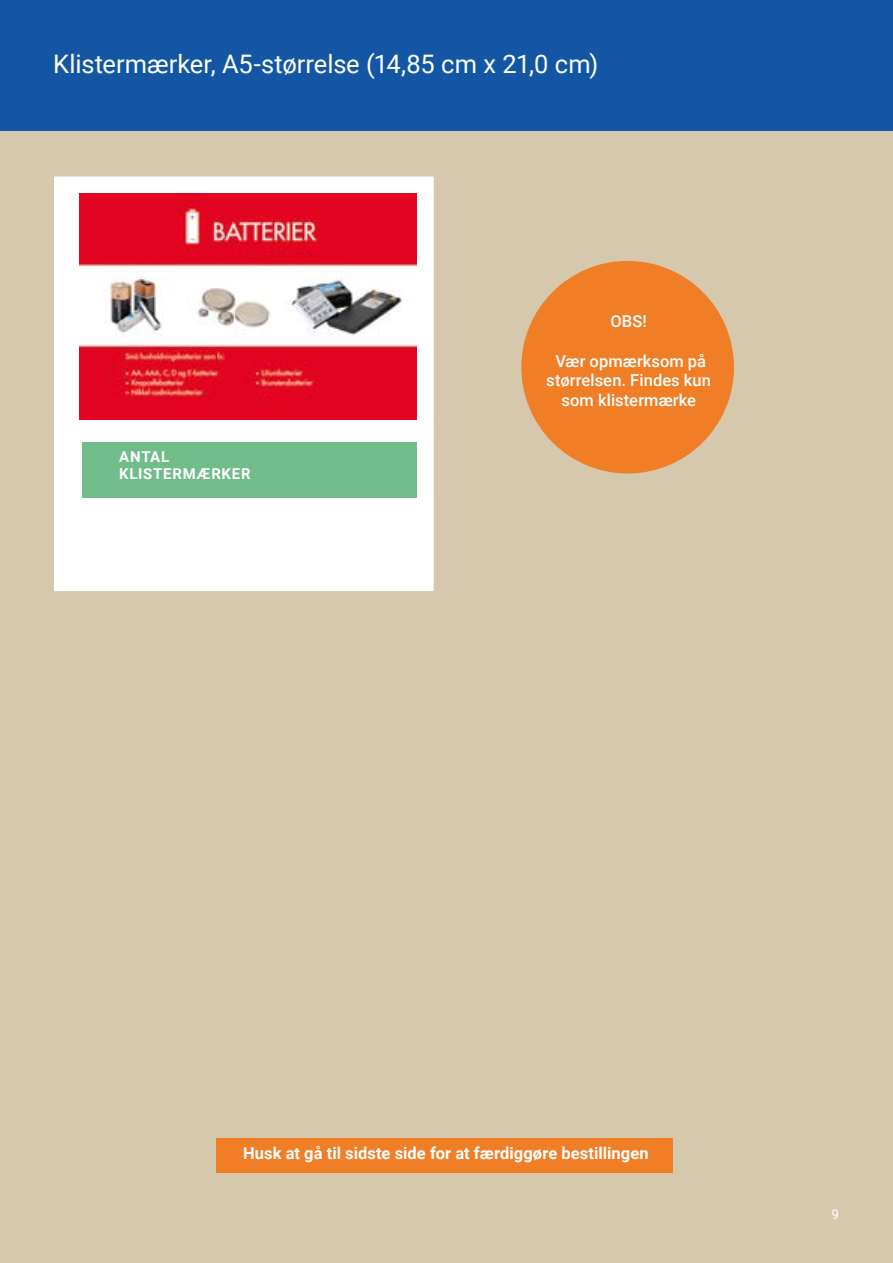
<style>
.page{position:relative;width:893px;height:1263px;background:#fff}
.page>*{position:absolute;margin:0;border:0;box-sizing:border-box;transform-origin:0 0}
.t1{font:25.5px "Roboto";color:#fff}
.t2{font:500 16.5px/19.5px "Roboto";letter-spacing:.005em;color:#fff;text-align:center}
.t3{font:700 16.5px "Roboto";letter-spacing:.005em;color:#fff}
.t4{font:700 15px/16.5px "Roboto";letter-spacing:.05em;color:#fff}
.t5{font:13.5px "Roboto";color:#fff}
</style>
<div class="page">
<div style="left:0;top:131px;width:893px;height:1132px;background:#d5c8ad"></div>
<div style="left:0;top:0;width:893px;height:131px;background:#1357a4"></div>
<div style="left:216px;top:1139px;width:457px;height:34px;background:#ef7e26"></div>
<div style="left:54px;top:176px;width:380px;height:415px;background:#fff;border:4px solid #fff"></div>
<img style="left:79px;top:194px;width:337px;height:226px">
<div style="left:82px;top:443px;width:335px;height:55px;background:#71bd89"></div>
<div style="left:521px;top:261px;width:213px;height:212px;background:#ef7e26;border-radius:50%"></div>
<h1 class="t1" style="left:53px;top:46px;width:547px">Klistermærker, A5-størrelse (14,85 cm x 21,0 cm)</h1>
<p class="t4" style="left:119px;top:448px;width:133px">ANTAL<br>KLISTERMÆRKER</p>
<p class="t2" style="left:610px;top:311px;width:38px">OBS!</p>
<p class="t2" style="left:546px;top:350px;width:166px">Vær opmærksom på størrelsen. Findes kun som klistermærke</p>
<p class="t3" style="left:243px;top:1141px;width:407px">Husk at gå til sidste side for at færdiggøre bestillingen</p>
<p class="t5" style="left:831px;top:1204px;width:9px">9</p>
</div>
